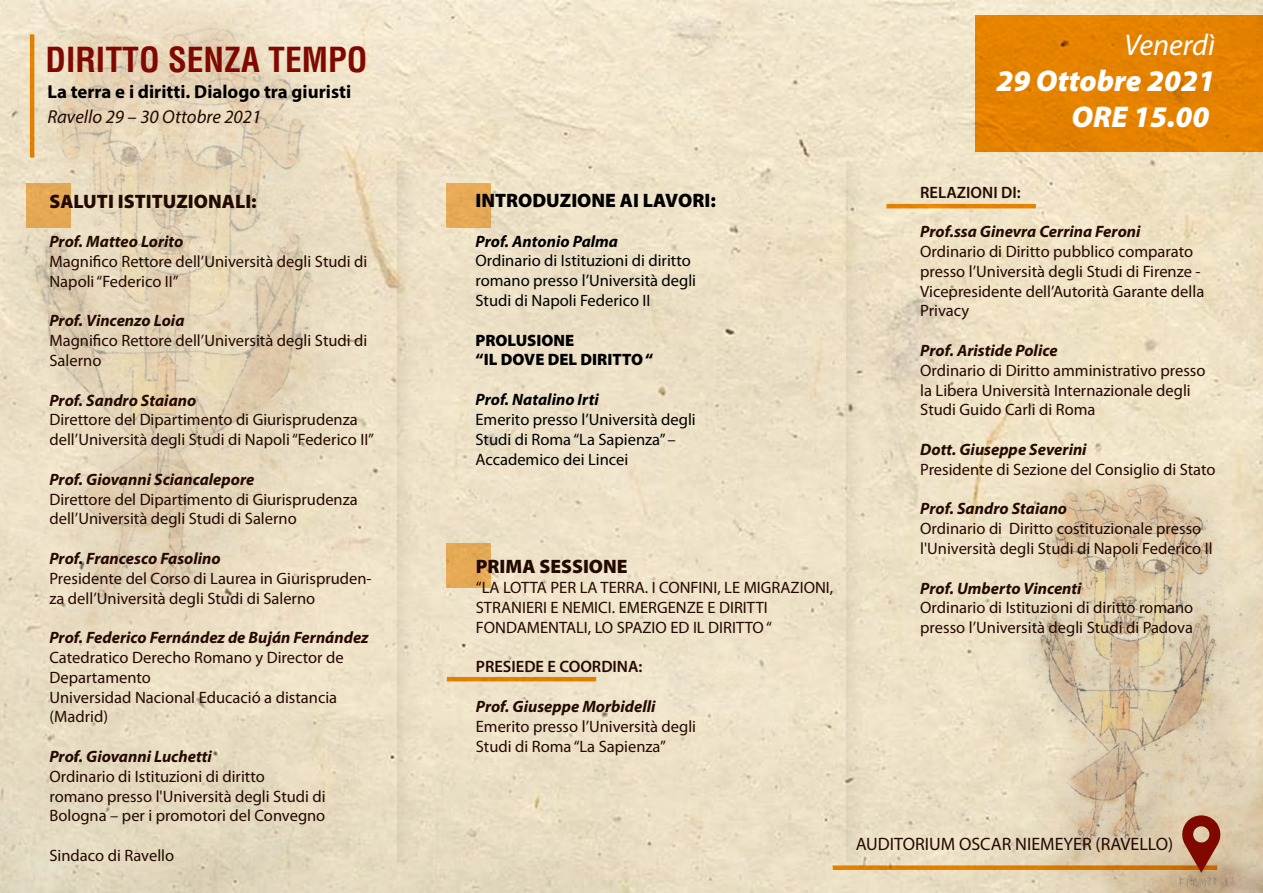
<style>
.page{position:relative;width:1263px;height:893px;background:#fff}
.page>*{position:absolute;margin:0;border:0;box-sizing:border-box;transform-origin:0 0}
.t1{font:700 condensed 33.75px "Helvetica LT Std";color:#7f0900}
.t2{font:italic 900 30.15px/36.2px "Myriad Pro";color:#fff;text-align:right}
.t3{font:italic 30.15px "Myriad Pro";color:#fff}
.t4{font:900 19.5px "Myriad Pro";color:#240900}
.t5{font:900 19.5px "Myriad Pro";color:#000}
.t6{font:700 18.75px "Myriad Pro";color:#000}
.t7{font:italic 18.75px "Myriad Pro";color:#240900}
.t8{font:18px "Myriad Pro";color:#240900}
.t9{font:16.5px/19.8px "Myriad Pro";color:#240900}
.t10{font:italic 700 16.5px "Myriad Pro";color:#240900}
.t11{font:16.5px/19.8px "Myriad Pro";color:#000}
.t12{font:italic 700 16.5px "Myriad Pro";color:#000}
.t13{font:600 16.5px "Myriad Pro";color:#240900}
.t14{font:900 16.5px/19.8px "Myriad Pro";color:#000}
</style>
<div class="page">
<img style="left:0;top:0;width:1263px;height:893px">
<div style="left:975px;top:15px;width:288px;height:137px;background:#e58200"></div>
<div style="left:26px;top:183px;width:44px;height:44px;background:#e5a854"></div>
<div style="left:447px;top:183px;width:44px;height:44px;background:#e6a955"></div>
<div style="left:447px;top:544px;width:44px;height:44px;background:#e5a955"></div>
<hr style="left:30px;top:34px;width:4px;height:124px;background:#e28100">
<div style="left:398px;top:161px;width:19px;height:701px;background:#e8ddc3"></div>
<div style="left:846px;top:161px;width:19px;height:701px;background:#e8dcc2"></div>
<svg style="left:833px;top:865px;width:346px;height:5px;background:#da8212"></svg>
<svg style="left:1179px;top:815px;width:44px;height:58px;background:#ad674d"></svg>
<hr style="left:447px;top:677px;width:149px;height:4px;background:#e28000">
<hr style="left:886px;top:204px;width:150px;height:4px;background:#e58300">
<h1 class="t1" style="left:45px;top:39px;width:323px">DIRITTO SENZA TEMPO</h1>
<p class="t6" style="left:47px;top:80px;width:305px">La terra e i diritti. Dialogo tra giuristi</p>
<p class="t7" style="left:47px;top:105px;width:215px">Ravello 29 – 30 Ottobre 2021</p>
<p class="t4" style="left:49px;top:188px;width:209px">SALUTI ISTITUZIONALI:</p>
<p class="t10" style="left:49px;top:231px;width:135px">Prof. Matteo Lorito</p>
<p class="t9" style="left:49px;top:252px;width:319px">Magnifico Rettore dell’Università degli Studi di<br>Napoli “Federico II”</p>
<p class="t10" style="left:49px;top:310px;width:137px">Prof. Vincenzo Loia</p>
<p class="t9" style="left:49px;top:331px;width:319px">Magnifico Rettore dell’Università degli Studi di<br>Salerno</p>
<p class="t10" style="left:49px;top:389px;width:148px">Prof. Sandro Staiano</p>
<p class="t9" style="left:49px;top:410px;width:326px">Direttore del Dipartimento di Giurisprudenza dell’Università degli Studi di Napoli “Federico II”</p>
<p class="t10" style="left:49px;top:468px;width:207px">Prof. Giovanni Sciancalepore</p>
<p class="t9" style="left:49px;top:489px;width:310px">Direttore del Dipartimento di Giurisprudenza dell’Università degli Studi di Salerno</p>
<p class="t10" style="left:49px;top:548px;width:173px">Prof. Francesco Fasolino</p>
<p class="t9" style="left:49px;top:569px;width:324px">Presidente del Corso di Laurea in Giurispruden&shy;za dell’Università degli Studi di Salerno</p>
<p class="t10" style="left:49px;top:627px;width:321px">Prof. Federico Fernández de Buján Fernández</p>
<p class="t9" style="left:49px;top:648px;width:296px">Catedratico Derecho Romano y Director de<br>Departamento<br>Universidad Nacional Educació a distancia (Madrid)</p>
<p class="t10" style="left:49px;top:746px;width:164px">Prof. Giovanni Luchetti</p>
<p class="t9" style="left:49px;top:767px;width:278px">Ordinario di Istituzioni di diritto<br>romano presso l'Università degli Studi di<br>Bologna – per i promotori del Convegno</p>
<p class="t9" style="left:49px;top:846px;width:126px">Sindaco di Ravello</p>
<p class="t5" style="left:475px;top:187px;width:242px">INTRODUZIONE AI LAVORI:</p>
<p class="t12" style="left:475px;top:230px;width:144px">Prof. Antonio Palma</p>
<p class="t11" style="left:475px;top:251px;width:222px">Ordinario di Istituzioni di diritto romano presso l’Università degli<br>Studi di Napoli Federico II</p>
<p class="t14" style="left:475px;top:330px;width:179px">PROLUSIONE<br>“IL DOVE DEL DIRITTO “</p>
<p class="t12" style="left:475px;top:389px;width:125px">Prof. Natalino Irti</p>
<p class="t11" style="left:475px;top:410px;width:222px">Emerito presso l’Università degli<br>Studi di Roma “La Sapienza” –<br>Accademico dei Lincei</p>
<p class="t4" style="left:476px;top:554px;width:153px">PRIMA SESSIONE</p>
<p class="t9" style="left:476px;top:578px;width:359px">“LA LOTTA PER LA TERRA. I CONFINI, LE MIGRAZIONI,<br>STRANIERI E NEMICI. EMERGENZE E DIRITTI<br>FONDAMENTALI, LO SPAZIO ED IL DIRITTO “</p>
<p class="t13" style="left:476px;top:656px;width:168px">PRESIEDE E COORDINA:</p>
<p class="t10" style="left:476px;top:696px;width:181px">Prof. Giuseppe Morbidelli</p>
<p class="t9" style="left:476px;top:717px;width:222px">Emerito presso l’Università degli<br>Studi di Roma “La Sapienza”</p>
<h2 class="t3" style="left:1124px;top:26px;width:92px">Venerdì</h2>
<h2 class="t2" style="left:996px;top:62px;width:220px">29 Ottobre 2021<br>ORE 15.00</h2>
<p class="t13" style="left:920px;top:181px;width:102px">RELAZIONI DI:</p>
<p class="t10" style="left:920px;top:221px;width:222px">Prof.ssa Ginevra Cerrina Feroni</p>
<p class="t9" style="left:920px;top:242px;width:286px">Ordinario di Diritto pubblico comparato presso l’Università degli Studi di Firenze - Vicepresidente dell’Autorità Garante della Privacy</p>
<p class="t10" style="left:920px;top:340px;width:139px">Prof. Aristide Police</p>
<p class="t9" style="left:920px;top:361px;width:287px">Ordinario di Diritto amministrativo presso la Libera Università Internazionale degli<br>Studi Guido Carli di Roma</p>
<p class="t10" style="left:920px;top:439px;width:168px">Dott. Giuseppe Severini</p>
<p class="t9" style="left:920px;top:460px;width:297px">Presidente di Sezione del Consiglio di Stato</p>
<p class="t10" style="left:920px;top:498px;width:148px">Prof. Sandro Staiano</p>
<p class="t9" style="left:920px;top:519px;width:294px">Ordinario di Diritto costituzionale presso l'Università degli Studi di Napoli Federico Il</p>
<p class="t10" style="left:920px;top:577px;width:163px">Prof. Umberto Vincenti</p>
<p class="t9" style="left:920px;top:598px;width:275px">Ordinario di Istituzioni di diritto romano presso l’Università degli Studi di Padova</p>
<p class="t8" style="left:856px;top:834px;width:319px">AUDITORIUM OSCAR NIEMEYER (RAVELLO)</p>
</div>
